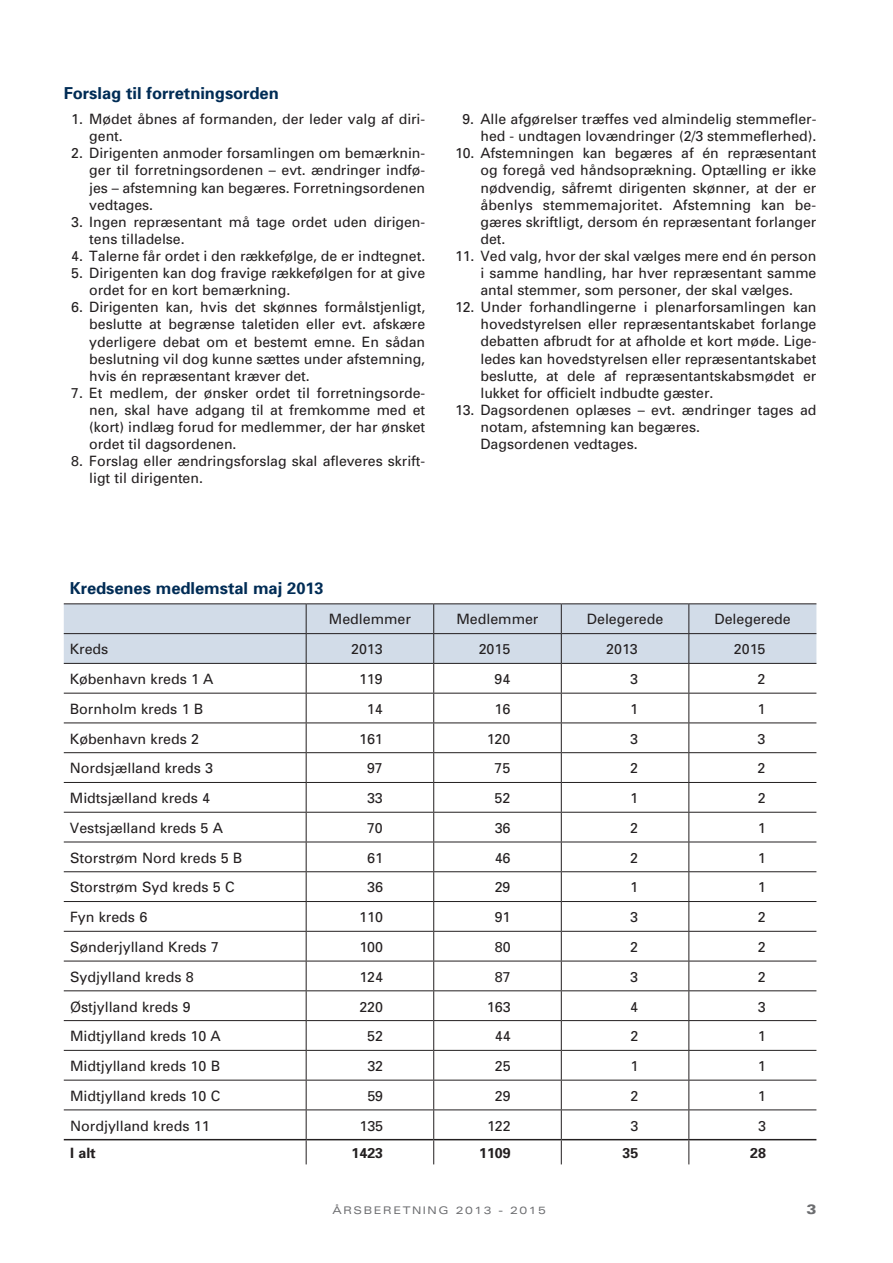
<style>
.page{position:relative;width:893px;height:1263px;background:#fff}
.page>*{position:absolute;margin:0;border:0;box-sizing:border-box;transform-origin:0 0}
.t1{font:700 16.5px "Univers";letter-spacing:-.005em;color:#002c55}
.t2{font:14.25px/17.1px "Univers";letter-spacing:-.005em;color:#231f20;text-align:justify}
.t3{font:700 14.25px "Univers";letter-spacing:-.005em;color:#231f20}
.t4{font:900 expanded 13.5px "Univers";color:#6c6d70}
.t5{font:expanded 10.5px "Univers";letter-spacing:.15em;color:#6c6d70}
</style>
<div class="page">
<hr style="left:64px;top:603px;width:242px;height:1px;background:#231f20">
<hr style="left:306px;top:603px;width:128px;height:1px;background:#231f20">
<hr style="left:434px;top:603px;width:127px;height:1px;background:#231f20">
<hr style="left:561px;top:603px;width:128px;height:1px;background:#231f20">
<hr style="left:689px;top:603px;width:127px;height:1px;background:#231f20">
<svg style="left:64px;top:604px;width:752px;height:560px"></svg>
<hr style="left:64px;top:1139px;width:242px;height:1px;background:#231f20">
<hr style="left:306px;top:1139px;width:128px;height:1px;background:#231f20">
<hr style="left:434px;top:1139px;width:127px;height:1px;background:#231f20">
<hr style="left:561px;top:1139px;width:128px;height:1px;background:#231f20">
<hr style="left:689px;top:1139px;width:127px;height:1px;background:#231f20">
<p class="t1" style="left:64px;top:82px;width:217px">Forslag til forretningsorden</p>
<p class="t2" style="left:89px;top:110px;width:337px;text-indent:-18px">1. Mødet åbnes af formanden, der leder valg af diri&shy;gent.</p>
<p class="t2" style="left:89px;top:145px;width:337px;text-indent:-18px">2. Dirigenten anmoder forsamlingen om bemærknin&shy;ger til forretningsordenen – evt. ændringer indfø&shy;jes – afstemning kan begæres. Forretningsordenen vedtages.</p>
<p class="t2" style="left:89px;top:213px;width:337px;text-indent:-18px">3. Ingen repræsentant må tage ordet uden dirigen&shy;tens tilladelse.</p>
<p class="t2" style="left:71px;top:247px;width:355px">4. Talerne får ordet i den rækkefølge, de er indtegnet.</p>
<p class="t2" style="left:89px;top:264px;width:337px;text-indent:-18px">5. Dirigenten kan dog fravige rækkefølgen for at give ordet for en kort bemærkning.</p>
<p class="t2" style="left:89px;top:298px;width:337px;text-indent:-18px">6. Dirigenten kan, hvis det skønnes formålstjenligt, beslutte at begrænse taletiden eller evt. afskære yderligere debat om et bestemt emne. En sådan beslutning vil dog kunne sættes under afstemning, hvis én repræsentant kræver det.</p>
<p class="t2" style="left:89px;top:384px;width:337px;text-indent:-18px">7. Et medlem, der ønsker ordet til forretningsorde&shy;nen, skal have adgang til at fremkomme med et (kort) indlæg forud for medlemmer, der har ønsket ordet til dagsordenen.</p>
<p class="t2" style="left:89px;top:452px;width:337px;text-indent:-18px">8. Forslag eller ændringsforslag skal afleveres skrift&shy;ligt til dirigenten.</p>
<p class="t2" style="left:462px;top:110px;width:355px;text-align:right">9. Alle afgørelser træffes ved almindelig stemmefler&shy;hed - undtagen lovændringer (2/3 stemmeflerhed).</p>
<p class="t2" style="left:480px;top:144px;width:337px;text-indent:-26px">10. Afstemningen kan begæres af én repræsentant og foregå ved håndsoprækning. Optælling er ikke nødvendig, såfremt dirigenten skønner, at der er åbenlys stemmemajoritet. Afstemning kan be&shy;gæres skriftligt, dersom én repræsentant forlanger det.</p>
<p class="t2" style="left:480px;top:247px;width:337px;text-indent:-26px">11. Ved valg, hvor der skal vælges mere end én person i samme handling, har hver repræsentant samme antal stemmer, som personer, der skal vælges.</p>
<p class="t2" style="left:480px;top:298px;width:337px;text-indent:-26px">12. Under forhandlingerne i plenarforsamlingen kan hovedstyrelsen eller repræsentantskabet forlange debatten afbrudt for at afholde et kort møde. Lige&shy;ledes kan hovedstyrelsen eller repræsentantskabet beslutte, at dele af repræsentantskabsmødet er lukket for officielt indbudte gæster.</p>
<p class="t2" style="left:480px;top:401px;width:337px;text-align:left;text-indent:-26px">13. Dagsordenen oplæses – evt. ændringer tages ad notam, afstemning kan begæres.<br>Dagsordenen vedtages.</p>
<p class="t1" style="left:70px;top:577px;width:256px">Kredsenes medlemstal maj 2013</p>
<p class="t2" style="left:329px;top:611px;width:83px">Medlemmer</p>
<p class="t2" style="left:456px;top:611px;width:83px">Medlemmer</p>
<p class="t2" style="left:587px;top:611px;width:78px">Delegerede</p>
<p class="t2" style="left:714px;top:611px;width:78px">Delegerede</p>
<p class="t2" style="left:70px;top:640px;width:40px">Kreds</p>
<p class="t2" style="left:351px;top:640px;width:33px">2013</p>
<p class="t2" style="left:479px;top:640px;width:33px">2015</p>
<p class="t2" style="left:606px;top:640px;width:33px">2013</p>
<p class="t2" style="left:734px;top:640px;width:33px">2015</p>
<p class="t2" style="left:70px;top:670px;width:145px">København kreds 1 A</p>
<p class="t2" style="left:359px;top:670px;width:25px">119</p>
<p class="t2" style="left:494px;top:670px;width:17px">94</p>
<p class="t2" style="left:630px;top:670px;width:9px">3</p>
<p class="t2" style="left:758px;top:670px;width:9px">2</p>
<p class="t2" style="left:70px;top:700px;width:135px">Bornholm kreds 1 B</p>
<p class="t2" style="left:367px;top:700px;width:17px">14</p>
<p class="t2" style="left:495px;top:700px;width:17px">16</p>
<p class="t2" style="left:630px;top:700px;width:9px">1</p>
<p class="t2" style="left:758px;top:700px;width:9px">1</p>
<p class="t2" style="left:70px;top:730px;width:131px">København kreds 2</p>
<p class="t2" style="left:359px;top:730px;width:25px">161</p>
<p class="t2" style="left:487px;top:730px;width:25px">120</p>
<p class="t2" style="left:630px;top:730px;width:9px">3</p>
<p class="t2" style="left:758px;top:730px;width:9px">3</p>
<p class="t2" style="left:70px;top:759px;width:145px">Nordsjælland kreds 3</p>
<p class="t2" style="left:367px;top:759px;width:17px">97</p>
<p class="t2" style="left:495px;top:759px;width:17px">75</p>
<p class="t2" style="left:630px;top:759px;width:9px">2</p>
<p class="t2" style="left:758px;top:759px;width:9px">2</p>
<p class="t2" style="left:70px;top:789px;width:142px">Midtsjælland kreds 4</p>
<p class="t2" style="left:367px;top:789px;width:17px">33</p>
<p class="t2" style="left:495px;top:789px;width:17px">52</p>
<p class="t2" style="left:630px;top:789px;width:9px">1</p>
<p class="t2" style="left:758px;top:789px;width:9px">2</p>
<p class="t2" style="left:70px;top:819px;width:155px">Vestsjælland kreds 5 A</p>
<p class="t2" style="left:367px;top:819px;width:17px">70</p>
<p class="t2" style="left:495px;top:819px;width:17px">36</p>
<p class="t2" style="left:630px;top:819px;width:9px">2</p>
<p class="t2" style="left:758px;top:819px;width:9px">1</p>
<p class="t2" style="left:70px;top:849px;width:174px">Storstrøm Nord kreds 5 B</p>
<p class="t2" style="left:367px;top:849px;width:17px">61</p>
<p class="t2" style="left:495px;top:849px;width:17px">46</p>
<p class="t2" style="left:630px;top:849px;width:9px">2</p>
<p class="t2" style="left:758px;top:849px;width:9px">1</p>
<p class="t2" style="left:70px;top:878px;width:166px">Storstrøm Syd kreds 5 C</p>
<p class="t2" style="left:367px;top:878px;width:17px">36</p>
<p class="t2" style="left:495px;top:878px;width:17px">29</p>
<p class="t2" style="left:630px;top:878px;width:9px">1</p>
<p class="t2" style="left:758px;top:878px;width:9px">1</p>
<p class="t2" style="left:70px;top:908px;width:79px">Fyn kreds 6</p>
<p class="t2" style="left:359px;top:908px;width:25px">110</p>
<p class="t2" style="left:495px;top:908px;width:17px">91</p>
<p class="t2" style="left:630px;top:908px;width:9px">3</p>
<p class="t2" style="left:758px;top:908px;width:9px">2</p>
<p class="t2" style="left:70px;top:938px;width:150px">Sønderjylland Kreds 7</p>
<p class="t2" style="left:359px;top:938px;width:25px">100</p>
<p class="t2" style="left:495px;top:938px;width:17px">80</p>
<p class="t2" style="left:630px;top:938px;width:9px">2</p>
<p class="t2" style="left:758px;top:938px;width:9px">2</p>
<p class="t2" style="left:70px;top:968px;width:125px">Sydjylland kreds 8</p>
<p class="t2" style="left:359px;top:968px;width:25px">124</p>
<p class="t2" style="left:495px;top:968px;width:17px">87</p>
<p class="t2" style="left:630px;top:968px;width:9px">3</p>
<p class="t2" style="left:758px;top:968px;width:9px">2</p>
<p class="t2" style="left:70px;top:998px;width:122px">Østjylland kreds 9</p>
<p class="t2" style="left:359px;top:998px;width:25px">220</p>
<p class="t2" style="left:487px;top:998px;width:25px">163</p>
<p class="t2" style="left:630px;top:998px;width:9px">4</p>
<p class="t2" style="left:758px;top:998px;width:9px">3</p>
<p class="t2" style="left:70px;top:1027px;width:152px">Midtjylland kreds 10 A</p>
<p class="t2" style="left:367px;top:1027px;width:17px">52</p>
<p class="t2" style="left:495px;top:1027px;width:17px">44</p>
<p class="t2" style="left:630px;top:1027px;width:9px">2</p>
<p class="t2" style="left:758px;top:1027px;width:9px">1</p>
<p class="t2" style="left:70px;top:1057px;width:151px">Midtjylland kreds 10 B</p>
<p class="t2" style="left:367px;top:1057px;width:17px">32</p>
<p class="t2" style="left:495px;top:1057px;width:17px">25</p>
<p class="t2" style="left:630px;top:1057px;width:9px">1</p>
<p class="t2" style="left:758px;top:1057px;width:9px">1</p>
<p class="t2" style="left:70px;top:1087px;width:151px">Midtjylland kreds 10 C</p>
<p class="t2" style="left:367px;top:1087px;width:17px">59</p>
<p class="t2" style="left:495px;top:1087px;width:17px">29</p>
<p class="t2" style="left:630px;top:1087px;width:9px">2</p>
<p class="t2" style="left:758px;top:1087px;width:9px">1</p>
<p class="t2" style="left:70px;top:1117px;width:141px">Nordjylland kreds 11</p>
<p class="t2" style="left:359px;top:1117px;width:25px">135</p>
<p class="t2" style="left:487px;top:1117px;width:25px">122</p>
<p class="t2" style="left:630px;top:1117px;width:9px">3</p>
<p class="t2" style="left:758px;top:1117px;width:9px">3</p>
<p class="t3" style="left:70px;top:1144px;width:27px">I alt</p>
<p class="t3" style="left:352px;top:1144px;width:33px">1423</p>
<p class="t3" style="left:479px;top:1144px;width:33px">1109</p>
<p class="t3" style="left:623px;top:1144px;width:17px">35</p>
<p class="t3" style="left:750px;top:1144px;width:17px">28</p>
<p class="t5" style="left:333px;top:1204px;width:215px">ÅRSBERETNING 2013 - 2015</p>
<p class="t4" style="left:806px;top:1201px;width:11px">3</p>
</div>
